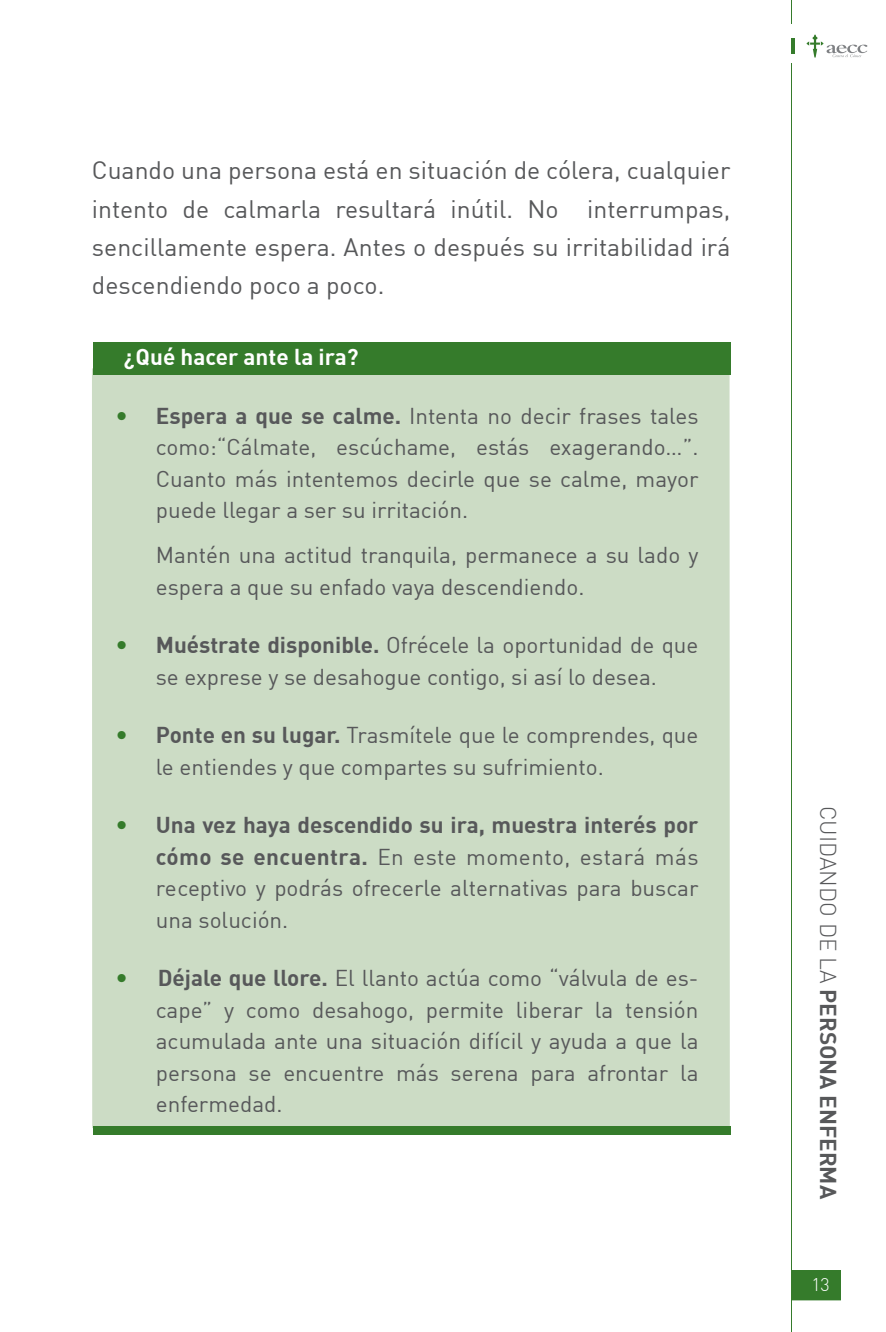
<style>
.page{position:relative;width:886px;height:1332px;background:#fff}
.page>*{position:absolute;margin:0;border:0;box-sizing:border-box;transform-origin:0 0}
.t1{font:24.75px/38.2px "DIN";color:#57585a;text-align:justify}
.t2{font:22.5px/31.5px "DIN";color:#57585a;text-align:justify}
.t3{font:700 22.5px "DIN";color:#57585a}
.t4{font:700 22.5px "DIN";color:#fff}
.t5{font:300 18px "DIN";color:#fff}
.s1{font-size:24.75px;color:#357b2b}
.s2{font-weight:700}
.s3{font-weight:300}
</style>
<div class="page">
<hr style="left:791px;top:0;width:1px;height:1332px;background:#357b2b">
<svg style="left:792px;top:1270px;width:48px;height:30px"></svg>
<div style="left:771px;top:25px;width:61px;height:38px;background:#fff"></div>
<hr style="left:791px;top:38px;width:3px;height:15px;background:#357b2b">
<svg style="left:806px;top:35px;width:61px;height:23px"></svg>
<div style="left:92px;top:368px;width:637px;height:760px;background:#ccdcc5"></div>
<div style="left:93px;top:342px;width:637px;height:32px;background:#357b2b"></div>
<div style="left:93px;top:1126px;width:637px;height:8px;background:#357b2b"></div>
<p class="t1" style="left:92px;top:151px;width:640px">Cuando una persona está en situación de cólera, cualquier intento de calmarla resultará inútil. No interrumpas, sencillamente espera. Antes o después su irritabilidad irá descendiendo poco a poco.</p>
<p class="t4" style="left:124px;top:342px;width:236px">¿Qué hacer ante la ira?</p>
<p class="t2" style="left:156px;top:399px;width:544px;text-indent:-41px"><span class="s1">•</span> <span class="s2">Espera a que se calme.</span> Intenta no decir frases tales como:“Cálmate, escúchame, estás exagerando…”.<br>Cuanto más intentemos decirle que se calme, mayor puede llegar a ser su irritación.</p>
<p class="t2" style="left:156px;top:539px;width:544px">Mantén una actitud tranquila, permanece a su lado y espera a que su enfado vaya descendiendo.</p>
<p class="t2" style="left:115px;top:629px;width:584px;text-align:center"><span class="s1">•</span> <span class="s2">Muéstrate disponible.</span> Ofrécele la oportunidad de que se exprese y se desahogue contigo, si así lo desea.</p>
<p class="t2" style="left:156px;top:719px;width:544px;text-indent:-41px"><span class="s1">•</span> <span class="s2">Ponte en su lugar.</span> Trasmítele que le comprendes, que le entiendes y que compartes su sufrimiento.</p>
<p class="t2" style="left:156px;top:809px;width:544px;text-indent:-41px"><span class="s1">•</span> <span class="s2">Una vez haya descendido su ira, muestra interés por cómo se encuentra.</span> En este momento, estará más receptivo y podrás ofrecerle alternativas para buscar una solución.</p>
<p class="t2" style="left:156px;top:962px;width:544px;text-indent:-41px"><span class="s1">•</span> <span class="s2">Déjale que llore.</span> El llanto actúa como “válvula de es&shy;cape” y como desahogo, permite liberar la tensión acumulada ante una situación difícil y ayuda a que la persona se encuentre más serena para afrontar la enfermedad.</p>
<p class="t3" style="left:842px;top:805px;width:395px;rotate:90deg"><span class="s3">CUIDANDO DE LA</span> PERSONA ENFERMA</p>
<p class="t5" style="left:811px;top:1273px;width:20px">13</p>
</div>
